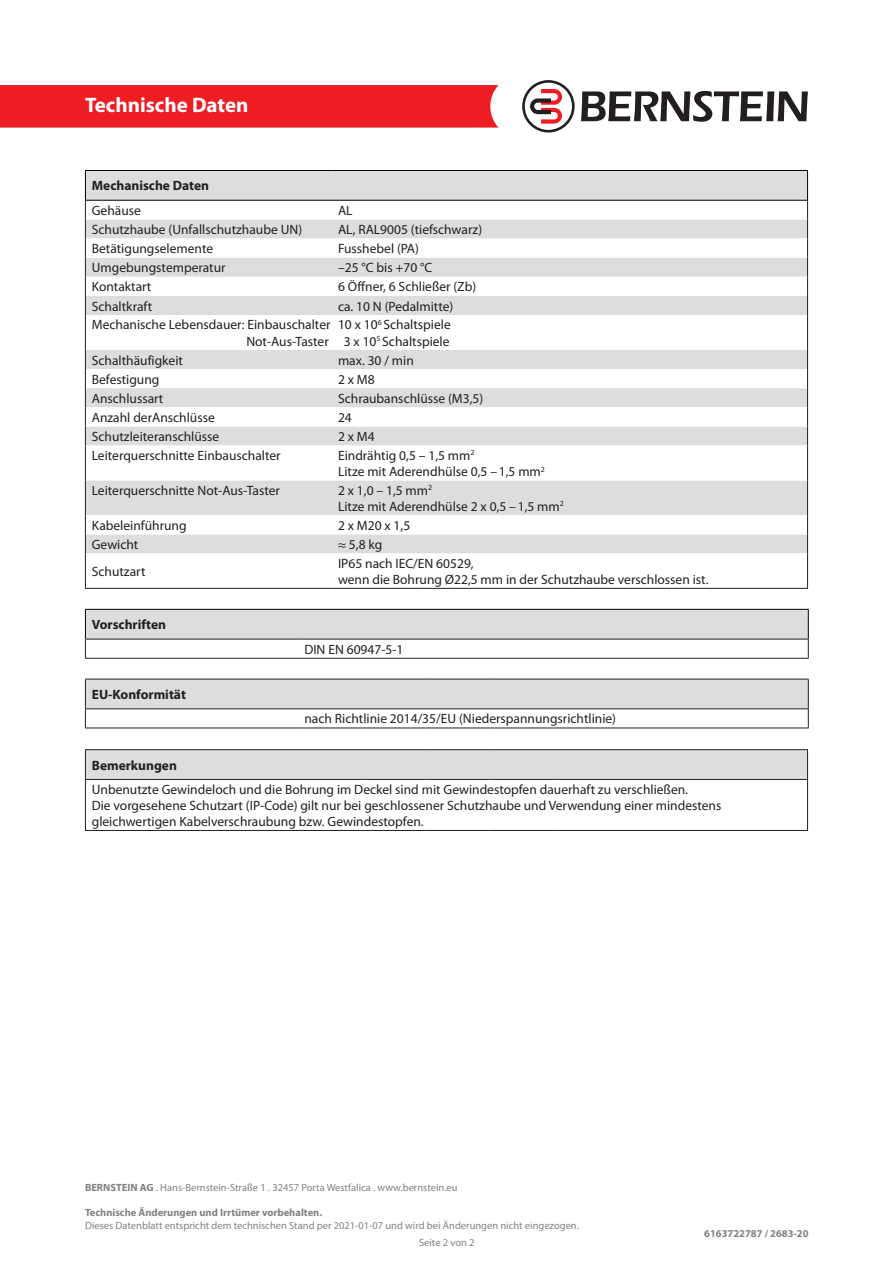
<style>
.page{position:relative;width:893px;height:1263px;background:#fff}
.page>*{position:absolute;margin:0;border:0;box-sizing:border-box;transform-origin:0 0}
.t1{font:700 21px "Myriad Pro";color:#fff}
.t2{font:13.5px/16.2px "Myriad Pro";color:#231f20}
.t3{font:700 13.5px "Myriad Pro";color:#231f20}
.t4{font:10.5px "Myriad Pro";color:#808285}
.t5{font:700 10.5px "Myriad Pro";color:#808285}
.s1{font-weight:700}
</style>
<div class="page">
<div style="left:0;top:85px;width:498px;height:43px;background:#ee1d23"></div>
<svg style="left:581px;top:91px;width:227px;height:31px"></svg>
<svg style="left:522px;top:80px;width:53px;height:53px"></svg>
<div style="left:86px;top:171px;width:721px;height:29px;background:#dcdddf"></div>
<svg style="left:86px;top:219px;width:721px;height:369px"></svg>
<hr style="left:85px;top:315px;width:1px;height:35px;background:#231f20">
<hr style="left:807px;top:315px;width:1px;height:35px;background:#231f20">
<svg style="left:85px;top:350px;width:1px;height:96px"></svg>
<svg style="left:807px;top:350px;width:1px;height:96px"></svg>
<hr style="left:85px;top:446px;width:1px;height:34px;background:#231f20">
<hr style="left:807px;top:446px;width:1px;height:34px;background:#231f20">
<hr style="left:85px;top:480px;width:1px;height:35px;background:#231f20">
<hr style="left:807px;top:480px;width:1px;height:35px;background:#231f20">
<svg style="left:85px;top:515px;width:1px;height:38px"></svg>
<svg style="left:807px;top:515px;width:1px;height:38px"></svg>
<hr style="left:85px;top:553px;width:1px;height:35px;background:#231f20">
<hr style="left:807px;top:553px;width:1px;height:35px;background:#231f20">
<hr style="left:85px;top:588px;width:247px;height:1px;background:#231f20">
<hr style="left:332px;top:588px;width:476px;height:1px;background:#231f20">
<hr style="left:85px;top:170px;width:247px;height:1px;background:#000">
<svg style="left:85px;top:171px;width:1px;height:144px"></svg>
<hr style="left:332px;top:170px;width:476px;height:1px;background:#000">
<svg style="left:807px;top:171px;width:1px;height:144px"></svg>
<hr style="left:85px;top:200px;width:247px;height:1px;background:#000">
<hr style="left:332px;top:200px;width:476px;height:1px;background:#000">
<hr style="left:85px;top:609px;width:213px;height:1px;background:#000">
<hr style="left:298px;top:609px;width:511px;height:1px;background:#000">
<svg style="left:85px;top:610px;width:724px;height:48px"></svg>
<hr style="left:85px;top:658px;width:213px;height:1px;background:#231f20">
<hr style="left:298px;top:658px;width:511px;height:1px;background:#231f20">
<svg style="left:85px;top:680px;width:724px;height:48px"></svg>
<hr style="left:85px;top:679px;width:213px;height:1px;background:#231f20">
<hr style="left:298px;top:679px;width:64px;height:1px;background:#231f20">
<hr style="left:362px;top:679px;width:64px;height:1px;background:#231f20">
<hr style="left:426px;top:679px;width:63px;height:1px;background:#231f20">
<hr style="left:489px;top:679px;width:64px;height:1px;background:#231f20">
<hr style="left:553px;top:679px;width:256px;height:1px;background:#231f20">
<hr style="left:85px;top:708px;width:213px;height:1px;background:#231f20">
<hr style="left:298px;top:708px;width:64px;height:1px;background:#231f20">
<hr style="left:362px;top:708px;width:64px;height:1px;background:#231f20">
<hr style="left:426px;top:708px;width:63px;height:1px;background:#231f20">
<hr style="left:489px;top:708px;width:64px;height:1px;background:#231f20">
<hr style="left:553px;top:708px;width:256px;height:1px;background:#231f20">
<hr style="left:85px;top:728px;width:213px;height:1px;background:#231f20">
<hr style="left:298px;top:728px;width:64px;height:1px;background:#231f20">
<hr style="left:362px;top:728px;width:64px;height:1px;background:#231f20">
<hr style="left:426px;top:728px;width:63px;height:1px;background:#231f20">
<hr style="left:489px;top:728px;width:64px;height:1px;background:#231f20">
<hr style="left:553px;top:728px;width:256px;height:1px;background:#231f20">
<svg style="left:85px;top:750px;width:723px;height:29px;background:#d9dadc"></svg>
<hr style="left:85px;top:780px;width:1px;height:50px;background:#231f20">
<hr style="left:807px;top:780px;width:1px;height:50px;background:#231f20">
<hr style="left:85px;top:749px;width:213px;height:1px;background:#231f20">
<hr style="left:298px;top:749px;width:64px;height:1px;background:#231f20">
<hr style="left:362px;top:749px;width:64px;height:1px;background:#231f20">
<hr style="left:426px;top:749px;width:63px;height:1px;background:#231f20">
<hr style="left:489px;top:749px;width:64px;height:1px;background:#231f20">
<hr style="left:553px;top:749px;width:255px;height:1px;background:#231f20">
<hr style="left:85px;top:779px;width:213px;height:1px;background:#231f20">
<hr style="left:298px;top:779px;width:64px;height:1px;background:#231f20">
<hr style="left:362px;top:779px;width:64px;height:1px;background:#231f20">
<hr style="left:426px;top:779px;width:63px;height:1px;background:#231f20">
<hr style="left:489px;top:779px;width:64px;height:1px;background:#231f20">
<hr style="left:553px;top:779px;width:255px;height:1px;background:#231f20">
<hr style="left:85px;top:830px;width:213px;height:1px;background:#231f20">
<hr style="left:298px;top:830px;width:64px;height:1px;background:#231f20">
<hr style="left:362px;top:830px;width:64px;height:1px;background:#231f20">
<hr style="left:426px;top:830px;width:63px;height:1px;background:#231f20">
<hr style="left:489px;top:830px;width:64px;height:1px;background:#231f20">
<hr style="left:553px;top:830px;width:255px;height:1px;background:#231f20">
<h1 class="t1" style="left:85px;top:91px;width:165px">Technische Daten</h1>
<p class="t3" style="left:92px;top:177px;width:119px">Mechanische Daten</p>
<p class="t2" style="left:92px;top:202px;width:51px">Gehäuse</p>
<p class="t2" style="left:338px;top:202px;width:16px">AL</p>
<p class="t2" style="left:92px;top:221px;width:212px">Schutzhaube (Unfallschutzhaube UN)</p>
<p class="t2" style="left:338px;top:221px;width:146px">AL, RAL9005 (tiefschwarz)</p>
<p class="t2" style="left:92px;top:240px;width:123px">Betätigungselemente</p>
<p class="t2" style="left:338px;top:240px;width:82px">Fusshebel (PA)</p>
<p class="t2" style="left:92px;top:259px;width:135px">Umgebungstemperatur</p>
<p class="t2" style="left:338px;top:259px;width:96px">–25 °C bis +70 °C</p>
<p class="t2" style="left:92px;top:279px;width:61px">Kontaktart</p>
<p class="t2" style="left:338px;top:279px;width:140px">6 Öffner, 6 Schließer (Zb)</p>
<p class="t2" style="left:92px;top:298px;width:62px">Schaltkraft</p>
<p class="t2" style="left:338px;top:298px;width:117px">ca. 10 N (Pedalmitte)</p>
<p class="t2" style="left:92px;top:317px;width:240px">Mechanische Lebensdauer: Einbauschalter</p>
<p class="t2" style="left:246px;top:333px;width:84px">Not-Aus-Taster</p>
<p class="t2" style="left:338px;top:317px;width:114px">10 x 10<sup>6</sup> Schaltspiele</p>
<p class="t2" style="left:344px;top:333px;width:107px">3 x 10<sup>5</sup> Schaltspiele</p>
<p class="t2" style="left:92px;top:352px;width:93px">Schalthäufigkeit</p>
<p class="t2" style="left:338px;top:352px;width:77px">max. 30 / min</p>
<p class="t2" style="left:92px;top:371px;width:69px">Befestigung</p>
<p class="t2" style="left:338px;top:371px;width:38px">2 x M8</p>
<p class="t2" style="left:92px;top:390px;width:73px">Anschlussart</p>
<p class="t2" style="left:338px;top:390px;width:147px">Schraubanschlüsse (M3,5)</p>
<p class="t2" style="left:92px;top:409px;width:125px">Anzahl derAnschlüsse</p>
<p class="t2" style="left:338px;top:409px;width:15px">24</p>
<p class="t2" style="left:92px;top:428px;width:129px">Schutzleiteranschlüsse</p>
<p class="t2" style="left:338px;top:428px;width:38px">2 x M4</p>
<p class="t2" style="left:92px;top:447px;width:190px">Leiterquerschnitte Einbauschalter</p>
<p class="t2" style="left:338px;top:447px;width:208px">Eindrähtig 0,5 – 1,5 mm<sup>2<br></sup>Litze mit Aderendhülse 0,5 – 1,5 mm<sup>2</sup></p>
<p class="t2" style="left:92px;top:482px;width:190px">Leiterquerschnitte Not-Aus-Taster</p>
<p class="t2" style="left:338px;top:482px;width:227px">2 x 1,0 – 1,5 mm<sup>2<br></sup>Litze mit Aderendhülse 2 x 0,5 – 1,5 mm<sup>2</sup></p>
<p class="t2" style="left:92px;top:517px;width:96px">Kabeleinführung</p>
<p class="t2" style="left:338px;top:517px;width:74px">2 x M20 x 1,5</p>
<p class="t2" style="left:92px;top:536px;width:48px">Gewicht</p>
<p class="t2" style="left:338px;top:536px;width:46px">≈ 5,8 kg</p>
<p class="t2" style="left:92px;top:563px;width:55px">Schutzart</p>
<p class="t2" style="left:338px;top:555px;width:137px">IP65 nach IEC/EN 60529,</p>
<p class="t2" style="left:338px;top:571px;width:372px">wenn die Bohrung Ø22,5 mm in der Schutzhaube verschlossen ist.</p>
<p class="t3" style="left:92px;top:616px;width:76px">Vorschriften</p>
<p class="t3" style="left:92px;top:686px;width:96px">EU-Konformität</p>
<p class="t2" style="left:304px;top:641px;width:101px">DIN EN 60947-5-1</p>
<p class="t2" style="left:304px;top:711px;width:313px">nach Richtlinie 2014/35/EU (Niederspannungsrichtlinie)</p>
<p class="t3" style="left:92px;top:756px;width:87px">Bemerkungen</p>
<p class="t2" style="left:92px;top:781px;width:631px">Unbenutzte Gewindeloch und die Bohrung im Deckel sind mit Gewindestopfen dauerhaft zu verschließen.<br>Die vorgesehene Schutzart (IP-Code) gilt nur bei geschlossener Schutzhaube und Verwendung einer mindestens gleichwertigen Kabelverschraubung bzw. Gewindestopfen.</p>
<p class="t4" style="left:85px;top:1181px;width:374px"><span class="s1">BERNSTEIN AG</span> . Hans-Bernstein-Straße 1 . 32457 Porta Westfalica . www.bernstein.eu</p>
<p class="t5" style="left:85px;top:1206px;width:239px">Technische Änderungen und Irrtümer vorbehalten.</p>
<p class="t4" style="left:85px;top:1219px;width:495px">Dieses Datenblatt entspricht dem technischen Stand per 2021-01-07 und wird bei Änderungen nicht eingezogen.</p>
<p class="t4" style="left:419px;top:1236px;width:57px">Seite 2 von 2</p>
<p class="t5" style="left:704px;top:1227px;width:106px">6163722787 / 2683-20</p>
</div>
